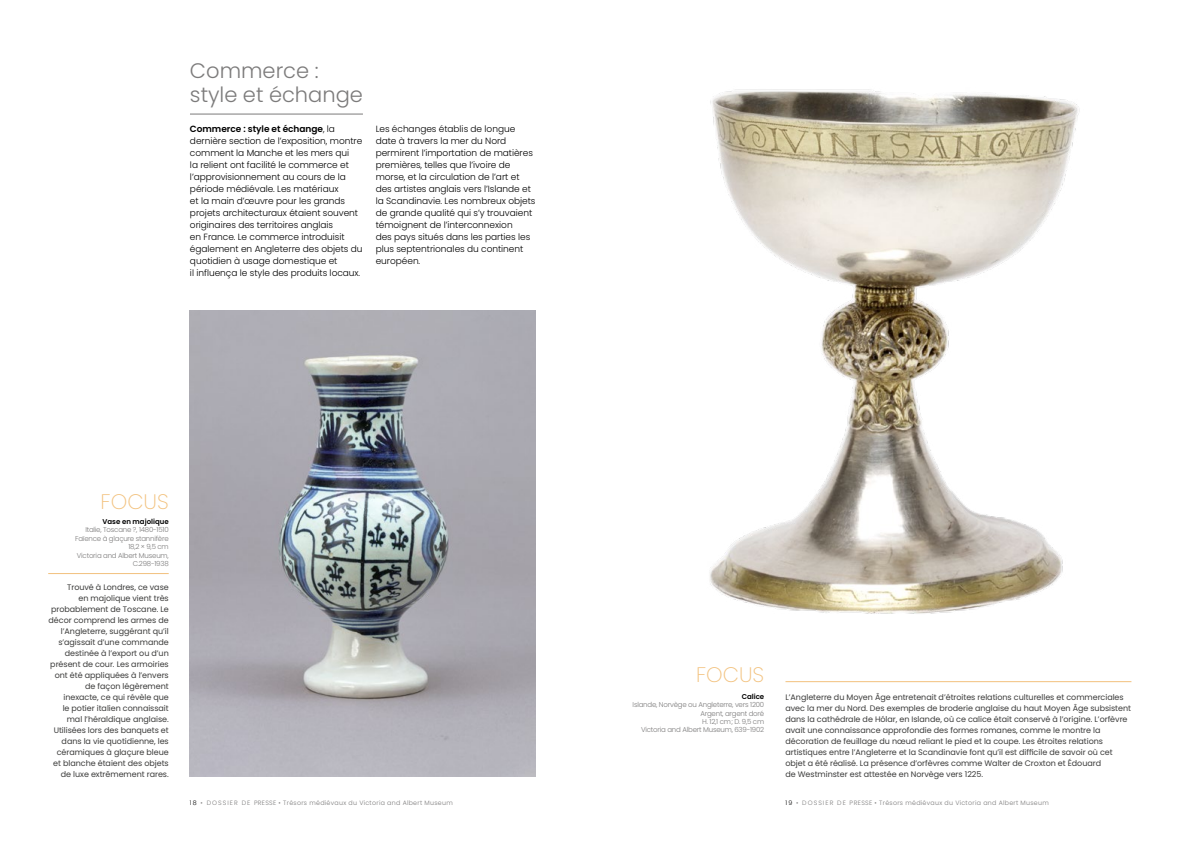
<style>
.page{position:relative;width:1191px;height:842px;background:#fff}
.page>*{position:absolute;margin:0;border:0;box-sizing:border-box;transform-origin:0 0}
.t1{font:300 21px/24px "Poppins";color:#7c7b7b}
.t2{font:200 21px "Poppins";color:#f2c17d}
.t3{font:300 9px/12px "Poppins";letter-spacing:-.005em;color:#000}
.t4{font:8px/11px "Poppins";letter-spacing:-.005em;color:#3c3c3b}
.t5{font:300 7px/8.4px "Poppins";letter-spacing:-.03em;color:#7c7b7b;text-align:right}
.t6{font:600 7px "Poppins";color:#000}
.t7{font:300 6.3px "Poppins";letter-spacing:.045em;color:#7c7b7b}
.s1{font-weight:600}
.s2{color:#000}
</style>
<div class="page">
<img style="left:710px;top:89px;width:370px;height:525px">
<hr style="left:785px;top:681px;width:346px;height:1px;background:#f2c17d">
<hr style="left:190px;top:114px;width:173px;height:1px;background:#7c7b7b">
<hr style="left:48px;top:573px;width:121px;height:1px;background:#f2c17d">
<img style="left:190px;top:311px;width:346px;height:466px">
<h1 class="t1" style="left:190px;top:59px;width:174px">Commerce : style et échange</h1>
<p class="t3" style="left:190px;top:123px;width:174px"><span class="s1">Commerce : style et échange</span>, la dernière section de l’exposition, montre comment la Manche et les mers qui<br>la relient ont facilité le commerce et l’approvisionnement au cours de la période médiévale. Les matériaux<br>et la main d’œuvre pour les grands projets architecturaux étaient souvent originaires des territoires anglais<br>en France. Le commerce introduisit également en Angleterre des objets du quotidien à usage domestique et<br>il influença le style des produits locaux.</p>
<p class="t3" style="left:376px;top:123px;width:161px">Les échanges établis de longue date à travers la mer du Nord permirent l’importation de matières premières, telles que l’ivoire de morse, et la circulation de l’art et des artistes anglais vers l’Islande et la Scandinavie. Les nombreux objets de grande qualité qui s’y trouvaient témoignent de l’interconnexion<br>des pays situés dans les parties les plus septentrionales du continent européen.</p>
<h1 class="t2" style="left:101px;top:489px;width:70px">FOCUS</h1>
<p class="t6" style="left:102px;top:517px;width:68px">Vase en majolique</p>
<p class="t5" style="left:75px;top:526px;width:95px">Italie, Toscane ?, 1480-1510<br>Faïence à glaçure stannifère<br>18,2 × 9,5 cm<br>Victoria and Albert Museum,<br>C.298-1938</p>
<p class="t4" style="left:49px;top:581px;width:122px;text-align:right">Trouvé à Londres, ce vase<br>en majolique vient très probablement de Toscane. Le décor comprend les armes de l’Angleterre, suggérant qu’il s’agissait d’une commande destinée à l’export ou d’un présent de cour. Les armoiries ont été appliquées à l’envers de façon légèrement inexacte, ce qui révèle que<br>le potier italien connaissait mal l’héraldique anglaise.<br>Utilisées lors des banquets et dans la vie quotidienne, les céramiques à glaçure bleue et blanche étaient des objets de luxe extrêmement rares.</p>
<h1 class="t2" style="left:696px;top:662px;width:70px">FOCUS</h1>
<p class="t6" style="left:741px;top:692px;width:24px">Calice</p>
<p class="t5" style="left:632px;top:700px;width:133px">Islande, Norvège ou Angleterre, vers 1200<br>Argent, argent doré<br>H. 12,1 cm; D. 9,5 cm<br>Victoria and Albert Museum, 639-1902</p>
<p class="t4" style="left:785px;top:691px;width:347px">L’Angleterre du Moyen Âge entretenait d’étroites relations culturelles et commerciales avec la mer du Nord. Des exemples de broderie anglaise du haut Moyen Âge subsistent dans la cathédrale de Hólar, en Islande, où ce calice était conservé à l’origine. L’orfèvre avait une connaissance approfondie des formes romanes, comme le montre la décoration de feuillage du nœud reliant le pied et la coupe. Les étroites relations artistiques entre l’Angleterre et la Scandinavie font qu’il est difficile de savoir où cet objet a été réalisé. La présence d’orfèvres comme Walter de Croxton et Édouard<br>de Westminster est attestée en Norvège vers 1225.</p>
<p class="t7" style="left:190px;top:799px;width:264px"><span class="s2">1 8</span> • DOSSIER DE PRESSE • Trésors médiévaux du Victoria and Albert Museum</p>
<p class="t7" style="left:785px;top:799px;width:265px"><span class="s2">1 9</span> • DOSSIER DE PRESSE • Trésors médiévaux du Victoria and Albert Museum</p>
</div>
